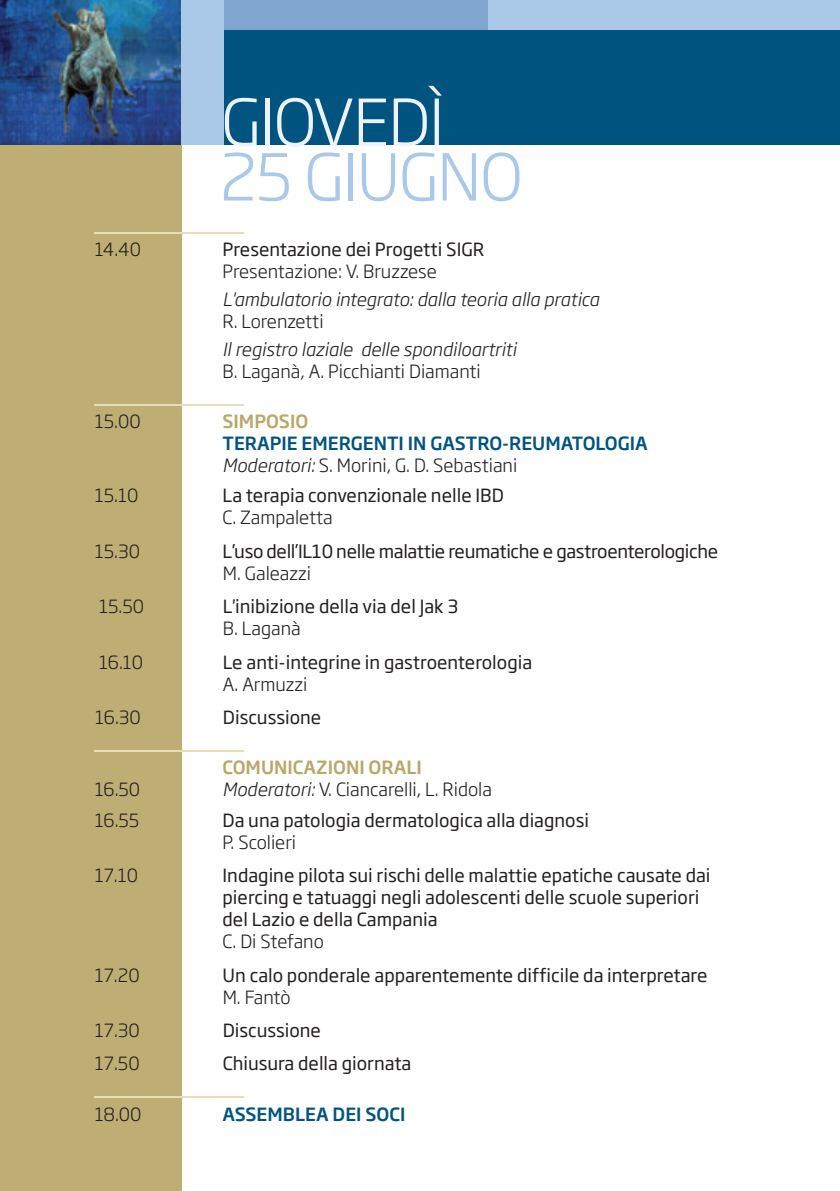
<style>
.page{position:relative;width:840px;height:1191px;background:#fff}
.page>*{position:absolute;margin:0;border:0;box-sizing:border-box;transform-origin:0 0}
.t1{font:300 63.6px "Soho Gothic Pro";letter-spacing:-.02em;color:#aac9e9}
.t2{font:300 63.6px "Soho Gothic Pro";letter-spacing:-.02em;color:#ecf3fa}
.t3{font:18px/22px "Soho Gothic Pro";color:#231f20}
.t4{font:300 18px "Soho Gothic Pro";color:#231f20}
.t5{font:500 18px/22px "Soho Gothic Pro";color:#00547f}
.t6{font:italic 300 18px "Soho Gothic Pro";color:#231f20}
.t7{font:18px "Soho Gothic Pro";letter-spacing:-.02em;color:#231f20}
.t8{font:500 18px "Soho Gothic Pro";color:#b9a668}
.s1{font-weight:300;font-style:italic;color:#231f20}
.s2{font-weight:300;color:#231f20}
.s3{font-style:italic}
</style>
<div class="page">
<div style="left:0;top:145px;width:181px;height:1046px;background:#bfae74"></div>
<img style="left:0;top:0;width:181px;height:145px">
<hr style="left:95px;top:232px;width:149px;height:1px;background:#e4dfb6">
<hr style="left:95px;top:404px;width:149px;height:1px;background:#e4dfb6">
<hr style="left:95px;top:750px;width:149px;height:1px;background:#e4dfb6">
<hr style="left:95px;top:1097px;width:149px;height:1px;background:#e4dfb6">
<div style="left:181px;top:0;width:658px;height:145px;background:#aac9e9"></div>
<div style="left:224px;top:0;width:264px;height:83px;background:#7ea6cf"></div>
<div style="left:224px;top:30px;width:615px;height:115px;background:#00547f"></div>
<h1 class="t2" style="left:221px;top:97px;width:224px">gioVedì</h1>
<h1 class="t1" style="left:219px;top:151px;width:304px">25 giugno</h1>
<p class="t4" style="left:95px;top:242px;width:48px">14.40</p>
<p class="t3" style="left:222px;top:240px;width:263px">Presentazione dei Progetti SIGR</p>
<p class="t4" style="left:222px;top:264px;width:216px">Presentazione: V. Bruzzese</p>
<p class="t6" style="left:222px;top:292px;width:378px">L'ambulatorio integrato: dalla teoria alla pratica</p>
<p class="t4" style="left:222px;top:314px;width:102px">r. lorenzetti</p>
<p class="t6" style="left:222px;top:342px;width:295px">Il registro laziale delle spondiloartriti</p>
<p class="t4" style="left:222px;top:364px;width:259px">B. laganà, A. Picchianti diamanti</p>
<p class="t4" style="left:95px;top:414px;width:47px">15.00</p>
<p class="t8" style="left:222px;top:414px;width:87px">SIMPOSIO</p>
<p class="t5" style="left:222px;top:434px;width:426px">TERAPIE EMERGENTI IN GASTRO-REUMATOLOGIA<br><span class="s1">Moderatori:</span> <span class="s2">S. morini, g. d. Sebastiani</span></p>
<p class="t4" style="left:95px;top:488px;width:45px">15.10</p>
<p class="t3" style="left:222px;top:486px;width:283px">La terapia convenzionale nelle IBD</p>
<p class="t4" style="left:222px;top:510px;width:111px">c. Zampaletta</p>
<p class="t4" style="left:95px;top:544px;width:47px">15.30</p>
<p class="t7" style="left:222px;top:543px;width:497px">L’uso dell’IL10 nelle malattie reumatiche e gastroenterologiche</p>
<p class="t4" style="left:223px;top:566px;width:90px">m. galeazzi</p>
<p class="t4" style="left:99px;top:599px;width:46px">15.50</p>
<p class="t3" style="left:223px;top:597px;width:237px">L'inibizione della via del Jak 3</p>
<p class="t4" style="left:223px;top:621px;width:79px">B. laganà</p>
<p class="t4" style="left:99px;top:654px;width:45px">16.10</p>
<p class="t3" style="left:223px;top:652px;width:310px">Le anti-integrine in gastroenterologia</p>
<p class="t4" style="left:223px;top:676px;width:86px">A. Armuzzi</p>
<p class="t4" style="left:95px;top:710px;width:47px">16.30</p>
<p class="t3" style="left:223px;top:707px;width:100px">Discussione</p>
<p class="t8" style="left:222px;top:760px;width:201px">COMUNICAZIONI ORALI</p>
<p class="t4" style="left:95px;top:782px;width:47px">16.50</p>
<p class="t4" style="left:222px;top:782px;width:271px"><span class="s3">Moderatori:</span> V. ciancarelli, l. ridola</p>
<p class="t4" style="left:95px;top:813px;width:46px">16.55</p>
<p class="t3" style="left:222px;top:810px;width:368px">Da una patologia dermatologica alla diagnosi</p>
<p class="t4" style="left:222px;top:835px;width:75px">P. Scolieri</p>
<p class="t4" style="left:95px;top:868px;width:45px">17.10</p>
<p class="t3" style="left:222px;top:866px;width:489px">Indagine pilota sui rischi delle malattie epatiche causate dai piercing e tatuaggi negli adolescenti delle scuole superiori del Lazio e della Campania</p>
<p class="t4" style="left:222px;top:934px;width:103px">c. di Stefano</p>
<p class="t4" style="left:95px;top:967px;width:46px">17.20</p>
<p class="t3" style="left:222px;top:965px;width:486px">Un calo ponderale apparentemente difficile da interpretare</p>
<p class="t4" style="left:222px;top:989px;width:69px">m. Fantò</p>
<p class="t4" style="left:95px;top:1023px;width:46px">17.30</p>
<p class="t3" style="left:222px;top:1020px;width:100px">Discussione</p>
<p class="t4" style="left:95px;top:1056px;width:46px">17.50</p>
<p class="t3" style="left:222px;top:1054px;width:190px">Chiusura della giornata</p>
<p class="t4" style="left:95px;top:1106px;width:48px">18.00</p>
<p class="t5" style="left:222px;top:1104px;width:184px">ASSEMBLEA DEI SOCI</p>
</div>
